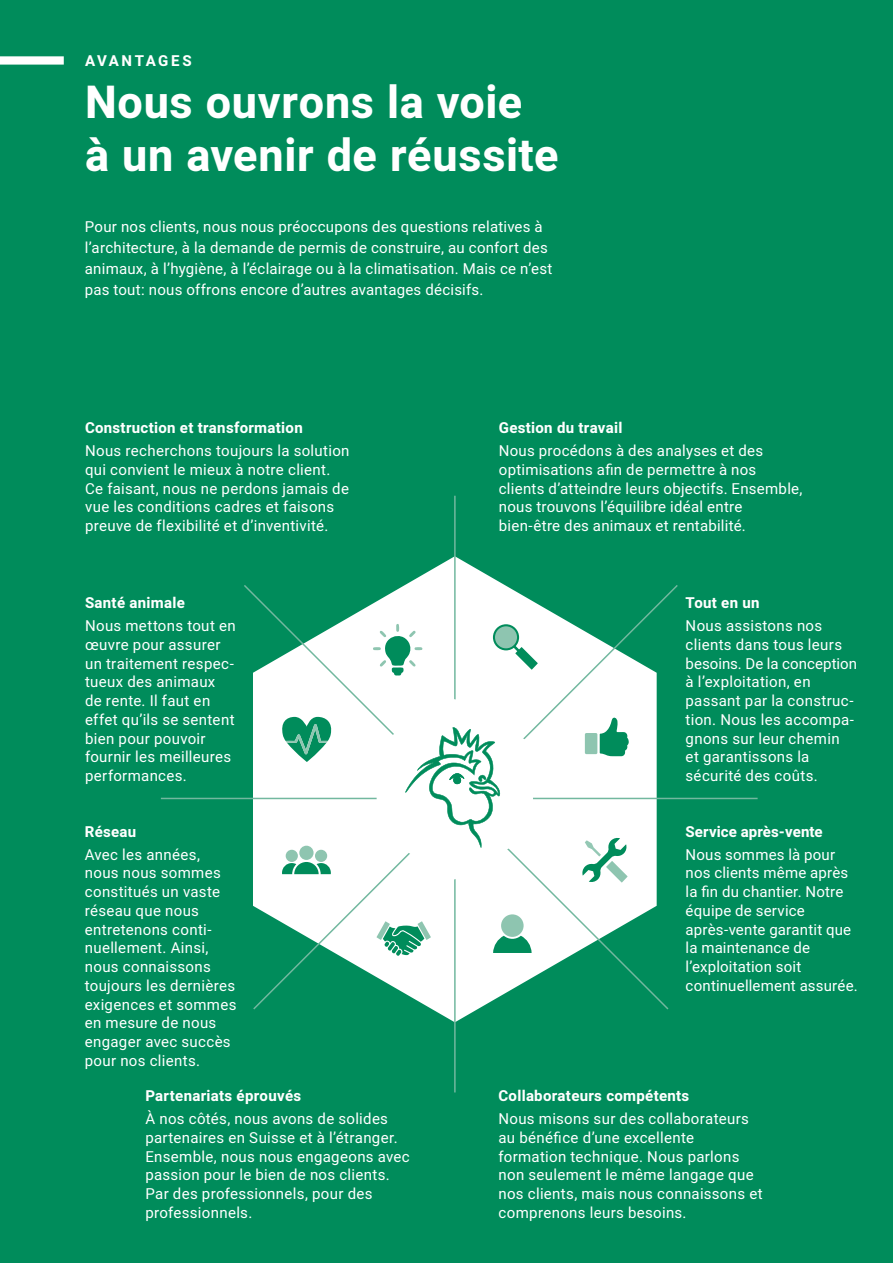
<style>
.page{position:relative;width:893px;height:1263px;background:#008c5b}
.page>*{position:absolute;margin:0;border:0;box-sizing:border-box;transform-origin:0 0}
.t1{font:700 45px/52.5px "Heebo";letter-spacing:.015em;color:#fff}
.t2{font:15px/18.8px "Heebo";letter-spacing:.02em;color:#fff}
.t3{font:700 15px "Heebo";letter-spacing:.02em;color:#fff}
.t4{font:700 15px "Heebo";letter-spacing:.165em;color:#fff}
</style>
<div class="page">
<div style="left:0;top:56px;width:64px;height:9px;background:#fff"></div>
<svg style="left:408px;top:556px;width:93px;height:466px"></svg>
<hr style="left:454px;top:496px;width:2px;height:596px;background:#72b89f">
<hr style="left:161px;top:798px;width:597px;height:1px;background:#72b89f">
<svg style="left:252px;top:583px;width:427px;height:428px"></svg>
<div style="left:488px;top:620px;width:55px;height:55px;background:#fff;border-radius:50%"></div>
<svg style="left:493px;top:624px;width:26px;height:26px"></svg>
<svg style="left:503px;top:635px;width:35px;height:35px"></svg>
<div style="left:495px;top:626px;width:22px;height:22px;background:#8ec5b0;border-radius:50%"></div>
<div style="left:485px;top:906px;width:55px;height:55px;background:#fff;border-radius:50%"></div>
<div style="left:501px;top:914px;width:23px;height:23px;background:#8ec5b0;border-radius:50%"></div>
<svg style="left:493px;top:936px;width:39px;height:17px"></svg>
<svg style="left:577px;top:710px;width:56px;height:55px"></svg>
<svg style="left:600px;top:716px;width:30px;height:40px"></svg>
<div style="left:585px;top:733px;width:12px;height:21px;background:#8ec5b0;border-radius:2px"></div>
<div style="left:376px;top:908px;width:55px;height:55px;background:#fff;border-radius:50%"></div>
<svg style="left:376px;top:921px;width:55px;height:35px"></svg>
<div style="left:279px;top:710px;width:55px;height:55px;background:#fff;border-radius:50%"></div>
<svg style="left:280px;top:717px;width:53px;height:45px"></svg>
<div style="left:577px;top:833px;width:56px;height:55px;background:#fff;border-radius:50%"></div>
<svg style="left:582px;top:837px;width:46px;height:45px"></svg>
<svg style="left:279px;top:833px;width:55px;height:55px"></svg>
<div style="left:315px;top:850px;width:12px;height:12px;background:#8ec5b0;border-radius:50%"></div>
<svg style="left:282px;top:862px;width:49px;height:12px"></svg>
<div style="left:299px;top:846px;width:15px;height:14px;background:#8ec5b0;border-radius:50%"></div>
<div style="left:286px;top:850px;width:12px;height:12px;background:#8ec5b0;border-radius:50%"></div>
<div style="left:370px;top:621px;width:55px;height:56px;background:#fff;border-radius:50%"></div>
<svg style="left:372px;top:623px;width:51px;height:53px"></svg>
<svg style="left:377px;top:699px;width:156px;height:180px;background:#eaf5f2"></svg>
<p class="t4" style="left:85px;top:50px;width:108px">AVANTAGES</p>
<h1 class="t1" style="left:85px;top:77px;width:475px">Nous ouvrons la voie<br>à un avenir de réussite</h1>
<p class="t2" style="left:85px;top:216px;width:469px;line-height:21px">Pour nos clients, nous nous préoccupons des questions relatives à l’architecture, à la demande de permis de construire, au confort des animaux, à l’hygiène, à l’éclairage ou à la climatisation. Mais ce n’est pas tout: nous offrons encore d’autres avantages décisifs.</p>
<p class="t3" style="left:85px;top:417px;width:219px">Construction et transformation</p>
<p class="t2" style="left:85px;top:441px;width:266px">Nous recherchons toujours la solution qui convient le mieux à notre client.<br>Ce faisant, nous ne perdons jamais de vue les conditions cadres et faisons preuve de flexibilité et d’inventivité.</p>
<p class="t3" style="left:85px;top:592px;width:101px">Santé animale</p>
<p class="t2" style="left:85px;top:616px;width:152px">Nous mettons tout en œuvre pour assurer un traitement respec&shy;tueux des animaux de rente. Il faut en effet qu’ils se sentent bien pour pouvoir fournir les meilleures performances.</p>
<p class="t3" style="left:85px;top:821px;width:53px">Réseau</p>
<p class="t2" style="left:85px;top:845px;width:153px">Avec les années, nous nous sommes constitués un vaste réseau que nous entretenons conti&shy;nuellement. Ainsi, nous connaissons toujours les dernières exigences et sommes en mesure de nous engager avec succès pour nos clients.</p>
<p class="t3" style="left:145px;top:1085px;width:157px">Partenariats éprouvés</p>
<p class="t2" style="left:145px;top:1109px;width:266px">À nos côtés, nous avons de solides partenaires en Suisse et à l’étranger.<br>Ensemble, nous nous engageons avec passion pour le bien de nos clients.<br>Par des professionnels, pour des professionnels.</p>
<p class="t3" style="left:499px;top:417px;width:125px">Gestion du travail</p>
<p class="t2" style="left:499px;top:441px;width:305px">Nous procédons à des analyses et des optimisations afin de permettre à nos clients d’atteindre leurs objectifs. Ensemble, nous trouvons l’équilibre idéal entre bien-être des animaux et rentabilité.</p>
<p class="t3" style="left:686px;top:592px;width:76px">Tout en un</p>
<p class="t2" style="left:686px;top:616px;width:173px">Nous assistons nos clients dans tous leurs besoins. De la conception à l’exploitation, en passant par la construc&shy;tion. Nous les accompa&shy;gnons sur leur chemin<br>et garantissons la sécurité des coûts.</p>
<p class="t3" style="left:686px;top:821px;width:139px">Service après-vente</p>
<p class="t2" style="left:686px;top:845px;width:174px">Nous sommes là pour nos clients même après la fin du chantier. Notre équipe de service après-vente garantit que la maintenance de l’exploitation soit continuellement assurée.</p>
<p class="t3" style="left:498px;top:1085px;width:192px">Collaborateurs compétents</p>
<p class="t2" style="left:498px;top:1109px;width:266px">Nous misons sur des collaborateurs au bénéfice d’une excellente formation technique. Nous parlons non seulement le même langage que nos clients, mais nous connaissons et comprenons leurs besoins.</p>
</div>
